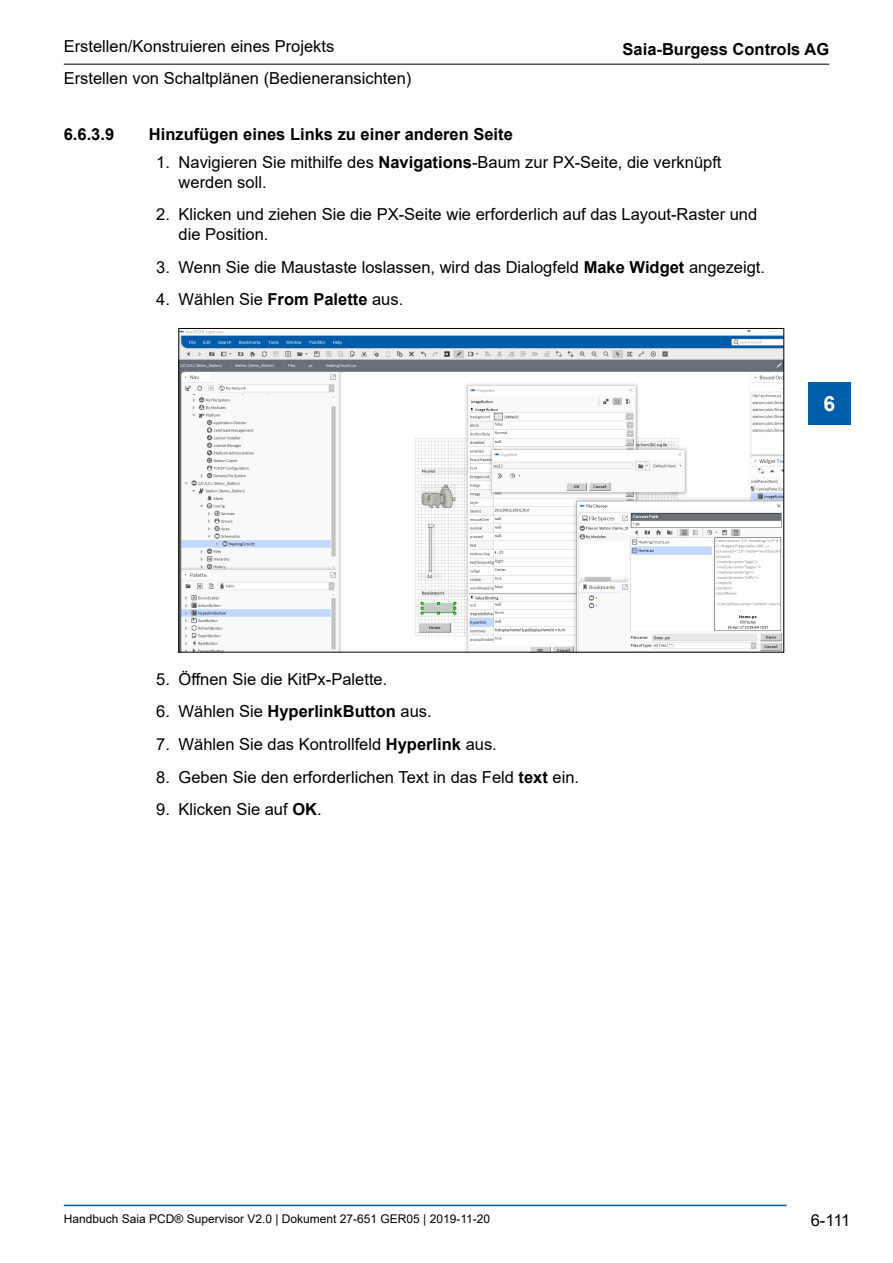
<style>
.page{position:relative;width:893px;height:1263px;background:#fff}
.page>*{position:absolute;margin:0;border:0;box-sizing:border-box;transform-origin:0 0}
.t1{font:700 21px "Arial";color:#fff}
.t2{font:16.5px/19.8px "Arial";color:#000}
.Ueberschrift_4{font:700 16.5px "Arial";color:#000}
.t3{font:12px "Arial";color:#000}
.s1{font-weight:700}
</style>
<div class="page">
<hr style="left:64px;top:1205px;width:723px;height:1px;background:#005da9">
<hr style="left:64px;top:64px;width:765px;height:1px;background:#000">
<div style="left:808px;top:383px;width:42px;height:42px;background:#005da9"></div>
<img style="left:181px;top:330px;width:601px;height:320px">
<p class="t2" style="left:64px;top:37px;width:272px">Erstellen/Konstruieren eines Projekts</p>
<p class="t2" style="left:64px;top:68px;width:349px">Erstellen von Schaltplänen (Bedieneransichten)</p>
<p class="Ueberschrift_4" style="left:623px;top:37px;width:208px">Saia-Burgess Controls AG</p>
<p class="Ueberschrift_4" style="left:64px;top:122px;width:52px">6.6.3.9</p>
<p class="Ueberschrift_4" style="left:149px;top:122px;width:365px">Hinzufügen eines Links zu einer anderen Seite</p>
<p class="t2" style="left:179px;top:152px;width:544px;text-indent:-22px">1. Navigieren Sie mithilfe des <span class="s1">Navigations</span>-Baum zur PX-Seite, die verknüpft werden soll.</p>
<p class="t2" style="left:179px;top:204px;width:580px;text-indent:-22px">2. Klicken und ziehen Sie die PX-Seite wie erforderlich auf das Layout-Raster und die Position.</p>
<p class="t2" style="left:156px;top:257px;width:610px">3. Wenn Sie die Maustaste loslassen, wird das Dialogfeld <span class="s1">Make Widget</span> angezeigt.</p>
<p class="t2" style="left:156px;top:289px;width:248px">4. Wählen Sie <span class="s1">From Palette</span> aus.</p>
<p class="t1" style="left:823px;top:389px;width:13px">6</p>
<p class="t2" style="left:156px;top:669px;width:233px">5. Öffnen Sie die KitPx-Palette.</p>
<p class="t2" style="left:156px;top:702px;width:277px">6. Wählen Sie <span class="s1">HyperlinkButton</span> aus.</p>
<p class="t2" style="left:156px;top:734px;width:342px">7. Wählen Sie das Kontrollfeld <span class="s1">Hyperlink</span> aus.</p>
<p class="t2" style="left:156px;top:767px;width:424px">8. Geben Sie den erforderlichen Text in das Feld <span class="s1">text</span> ein.</p>
<p class="t2" style="left:156px;top:799px;width:167px">9. Klicken Sie auf <span class="s1">OK</span>.</p>
<p class="t3" style="left:64px;top:1211px;width:428px">Handbuch Saia PCD® Supervisor V2.0 | Dokument 27-651 GER05 | 2019-11-20</p>
<p class="t2" style="left:811px;top:1210px;width:41px">6-111</p>
</div>
